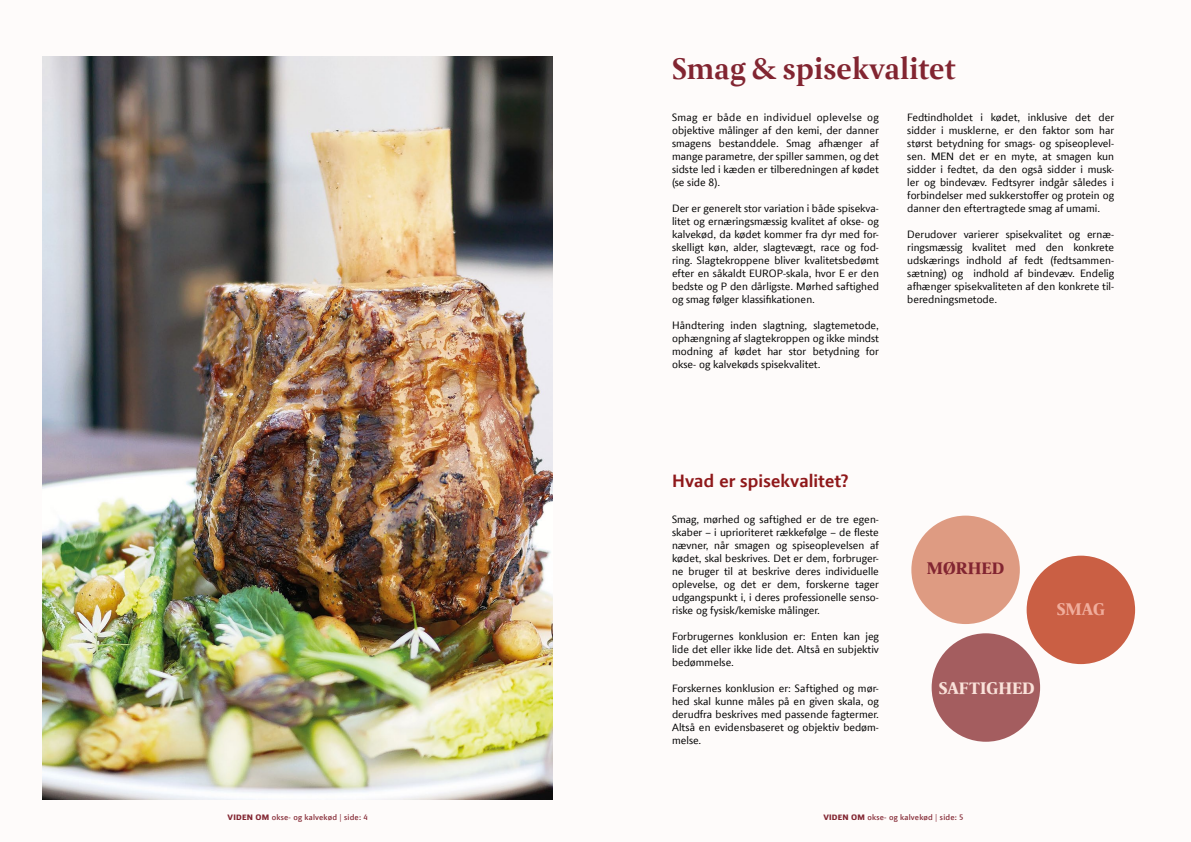
<style>
.page{position:relative;width:1191px;height:842px;background:#fff}
.page>*{position:absolute;margin:0;border:0;box-sizing:border-box;transform-origin:0 0}
.t1{font:700 30px "LF Press Serif Offc";color:#822531}
.t2{font:700 18px "LF Press Sans Offc";color:#8f181a}
.t3{font:900 17px "LF Press Serif Offc";color:#fae2da}
.t4{font:900 17px "LF Press Serif Offc";color:#822531}
.t5{font:900 17px "LF Press Serif Offc";color:#f0ad9c}
.t6{font:500 11px/13px "LF Press Sans Offc";color:#000;text-align:justify}
.t7{font:700 8px "LF Press Sans Offc d";letter-spacing:.025em;color:#822531}
.s1{font-family:"LF Press Sans Offc";font-weight:900}
</style>
<div class="page">
<div style="left:0;top:0;width:604px;height:842px;background:#fefbfa"></div>
<div style="left:587px;top:0;width:604px;height:842px;background:#fefbfa"></div>
<img style="left:43px;top:57px;width:510px;height:742px">
<div style="left:911px;top:516px;width:108px;height:108px;background:#de9b82;border-radius:50%"></div>
<div style="left:931px;top:633px;width:109px;height:109px;background:#a45d5f;border-radius:50%"></div>
<div style="left:1026px;top:556px;width:109px;height:108px;background:#ca5f44;border-radius:50%"></div>
<h1 class="t1" style="left:672px;top:51px;width:285px">Smag &amp; spisekvalitet</h1>
<p class="t6" style="left:672px;top:111px;width:208px">Smag er både en individuel oplevelse og objektive målinger af den kemi, der danner smagens bestanddele. Smag afhænger af mange parametre, der spiller sammen, og det sidste led i kæden er tilberedningen af kødet (se side 8).</p>
<p class="t6" style="left:672px;top:202px;width:208px">Der er generelt stor variation i både spisekva&shy;litet og ernæringsmæssig kvalitet af okse- og kalvekød, da kødet kommer fra dyr med for&shy;skelligt køn, alder, slagtevægt, race og fod&shy;ring. Slagtekroppene bliver kvalitetsbedømt efter en såkaldt EUROP-skala, hvor E er den bedste og P den dårligste. Mørhed saftighed og smag følger klassifikationen.</p>
<p class="t6" style="left:672px;top:319px;width:208px">Håndtering inden slagtning, slagtemetode, ophængning af slagtekroppen og ikke mindst modning af kødet har stor betydning for okse- og kalvekøds spisekvalitet.</p>
<p class="t6" style="left:907px;top:111px;width:208px">Fedtindholdet i kødet, inklusive det der sidder i musklerne, er den faktor som har størst betydning for smags- og spiseoplevel&shy;sen. MEN det er en myte, at smagen kun sidder i fedtet, da den også sidder i musk&shy;ler og bindevæv. Fedtsyrer indgår således i forbindelser med sukkerstoffer og protein og danner den eftertragtede smag af umami.</p>
<p class="t6" style="left:907px;top:228px;width:208px">Derudover varierer spisekvalitet og ernæ&shy;ringsmæssig kvalitet med den konkrete udskærings indhold af fedt (fedtsammen&shy;sætning) og indhold af bindevæv. Endelig afhænger spisekvaliteten af den konkrete til&shy;beredningsmetode.</p>
<h2 class="t2" style="left:672px;top:470px;width:178px">Hvad er spisekvalitet?</h2>
<p class="t6" style="left:672px;top:513px;width:208px">Smag, mørhed og saftighed er de tre egen&shy;skaber – i uprioriteret rækkefølge – de fleste nævner, når smagen og spiseoplevelsen af kødet, skal beskrives. Det er dem, forbruger&shy;ne bruger til at beskrive deres individuelle oplevelse, og det er dem, forskerne tager udgangspunkt i, i deres professionelle senso&shy;riske og fysisk/kemiske målinger.</p>
<p class="t6" style="left:672px;top:630px;width:208px">Forbrugernes konklusion er: Enten kan jeg lide det eller ikke lide det. Altså en subjektiv bedømmelse.</p>
<p class="t6" style="left:672px;top:682px;width:208px">Forskernes konklusion er: Saftighed og mør&shy;hed skal kunne måles på en given skala, og derudfra beskrives med passende fagtermer.<br>Altså en evidensbaseret og objektiv bedøm&shy;melse.</p>
<h3 class="t4" style="left:926px;top:557px;width:79px">MØRHED</h3>
<h3 class="t5" style="left:1056px;top:599px;width:50px">SMAG</h3>
<h3 class="t3" style="left:938px;top:678px;width:98px">SAFTIGHED</h3>
<p class="t7" style="left:228px;top:812px;width:142px"><span class="s1">VIDEN OM</span> okse- og kalvekød | side: 4</p>
<p class="t7" style="left:823px;top:812px;width:141px"><span class="s1">VIDEN OM</span> okse- og kalvekød | side: 5</p>
</div>
